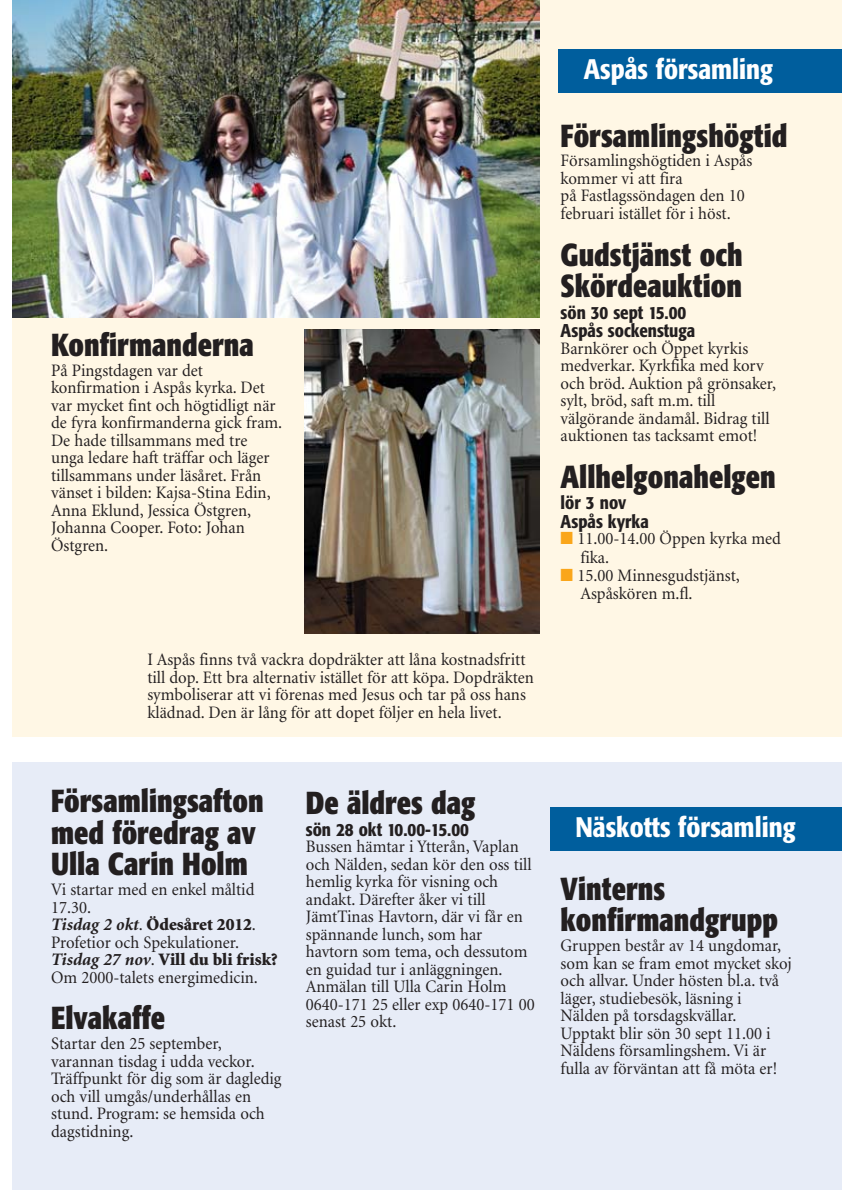
<style>
.page{position:relative;width:842px;height:1190px;background:#fff}
.page>*{position:absolute;margin:0;border:0;box-sizing:border-box;transform-origin:0 0}
.t1{font:700 condensed 31.5px/31.5px "Formata";color:#231f20;scale:.95 1}
.t2{font:500 condensed 28px "Formata";color:#fff}
.t3{font:500 condensed 18.38px/18.4px "Formata";color:#231f20}
.t4{font:17.5px/17.5px "Minion";color:#231f20;scale:.95 1}
.s1{color:#faa61a}
.s2{font-weight:700;font-style:italic}
.s3{font-weight:900}
</style>
<div class="page">
<div style="left:12px;top:763px;width:830px;height:427px;background:#e7ecf7"></div>
<div style="left:12px;top:0;width:830px;height:737px;background:#fff7e5"></div>
<div style="left:550px;top:807px;width:292px;height:43px;background:#005e9d"></div>
<div style="left:559px;top:50px;width:283px;height:43px;background:#005e9d"></div>
<img style="left:304px;top:330px;width:235px;height:303px">
<img style="left:12px;top:0;width:527px;height:317px">
<h1 class="t1" style="left:51px;top:331px;width:215px">Konfirmanderna</h1>
<p class="t4" style="left:51px;top:363px;width:245px">På Pingstdagen var det konfirmation i Aspås kyrka. Det var mycket fint och högtidligt när de fyra konfirmanderna gick fram.<br>De hade tillsammans med tre unga ledare haft träffar och läger tillsammans under läsåret. Från vänset i bilden: Kajsa-Stina Edin,<br>Anna Eklund, Jessica Östgren,<br>Johanna Cooper. Foto: Johan<br>Östgren.</p>
<p class="t4" style="left:147px;top:652px;width:408px">I Aspås finns två vackra dopdräkter att låna kostnadsfritt till dop. Ett bra alternativ istället för att köpa. Dopdräkten symboliserar att vi förenas med Jesus och tar på oss hans klädnad. Den är lång för att dopet följer en hela livet.</p>
<h2 class="t2" style="left:584px;top:58px;width:191px">Aspås församling</h2>
<h1 class="t1" style="left:560px;top:122px;width:240px">Församlingshögtid</h1>
<p class="t4" style="left:560px;top:154px;width:203px">Församlingshögtiden i Aspås kommer vi att fira<br>på Fastlagssöndagen den 10 februari istället för i höst.</p>
<h1 class="t1" style="left:560px;top:241px;width:193px">Gudstjänst och<br>Skördeauktion</h1>
<p class="t3" style="left:560px;top:304px;width:136px">sön 30 sept 15.00<br>Aspås sockenstuga</p>
<p class="t4" style="left:560px;top:341px;width:228px">Barnkörer och Öppet kyrkis medverkar. Kyrkfika med korv och bröd. Auktion på grönsaker, sylt, bröd, saft m.m. till välgörande ändamål. Bidrag till auktionen tas tacksamt emot!</p>
<h1 class="t1" style="left:560px;top:463px;width:228px">Allhelgonahelgen</h1>
<p class="t3" style="left:560px;top:495px;width:90px">lör 3 nov<br>Aspås kyrka</p>
<p class="t4" style="left:580px;top:531px;width:212px;line-height:18.7px;text-indent:-20px"><span class="s1">■</span> 11.00-14.00 Öppen kyrka med fika.</p>
<p class="t4" style="left:580px;top:567px;width:169px;line-height:18.7px;text-indent:-20px"><span class="s1">■</span> 15.00 Minnesgudstjänst,<br>Aspåskören m.fl.</p>
<h1 class="t1" style="left:51px;top:788px;width:225px">Församlingsafton med föredrag av<br>Ulla Carin Holm</h1>
<p class="t4" style="left:51px;top:882px;width:240px">Vi startar med en enkel måltid<br>17.30.<br><span class="s2">Tisdag 2 okt</span>. <span class="s3">Ödesåret 2012</span>.<br>Profetior och Spekulationer.<br><span class="s2">Tisdag 27 nov</span>. <span class="s3">Vill du bli frisk?<br></span>Om 2000-talets energimedicin.</p>
<h1 class="t1" style="left:51px;top:1005px;width:122px">Elvakaffe</h1>
<p class="t4" style="left:51px;top:1036px;width:244px">Startar den 25 september, varannan tisdag i udda veckor.<br>Träffpunkt för dig som är dagledig och vill umgås/underhållas en stund. Program: se hemsida och dagstidning.</p>
<h1 class="t1" style="left:306px;top:790px;width:180px">De äldres dag</h1>
<p class="t3" style="left:306px;top:821px;width:165px">sön 28 okt 10.00-15.00</p>
<p class="t4" style="left:306px;top:839px;width:242px">Bussen hämtar i Ytterån, Vaplan och Nälden, sedan kör den oss till hemlig kyrka för visning och andakt. Därefter åker vi till<br>JämtTinas Havtorn, där vi får en spännande lunch, som har havtorn som tema, och dessutom en guidad tur i anläggningen.<br>Anmälan till Ulla Carin Holm<br>0640-171 25 eller exp 0640-171 00 senast 25 okt.</p>
<h2 class="t2" style="left:575px;top:815px;width:221px">Näskotts församling</h2>
<h1 class="t1" style="left:560px;top:876px;width:230px">Vinterns konfirmandgrupp</h1>
<p class="t4" style="left:560px;top:938px;width:245px">Gruppen består av 14 ungdomar, som kan se fram emot mycket skoj och allvar. Under hösten bl.a. två läger, studiebesök, läsning i<br>Nälden på torsdagskvällar.<br>Upptakt blir sön 30 sept 11.00 i<br>Näldens församlingshem. Vi är fulla av förväntan att få möta er!</p>
</div>
